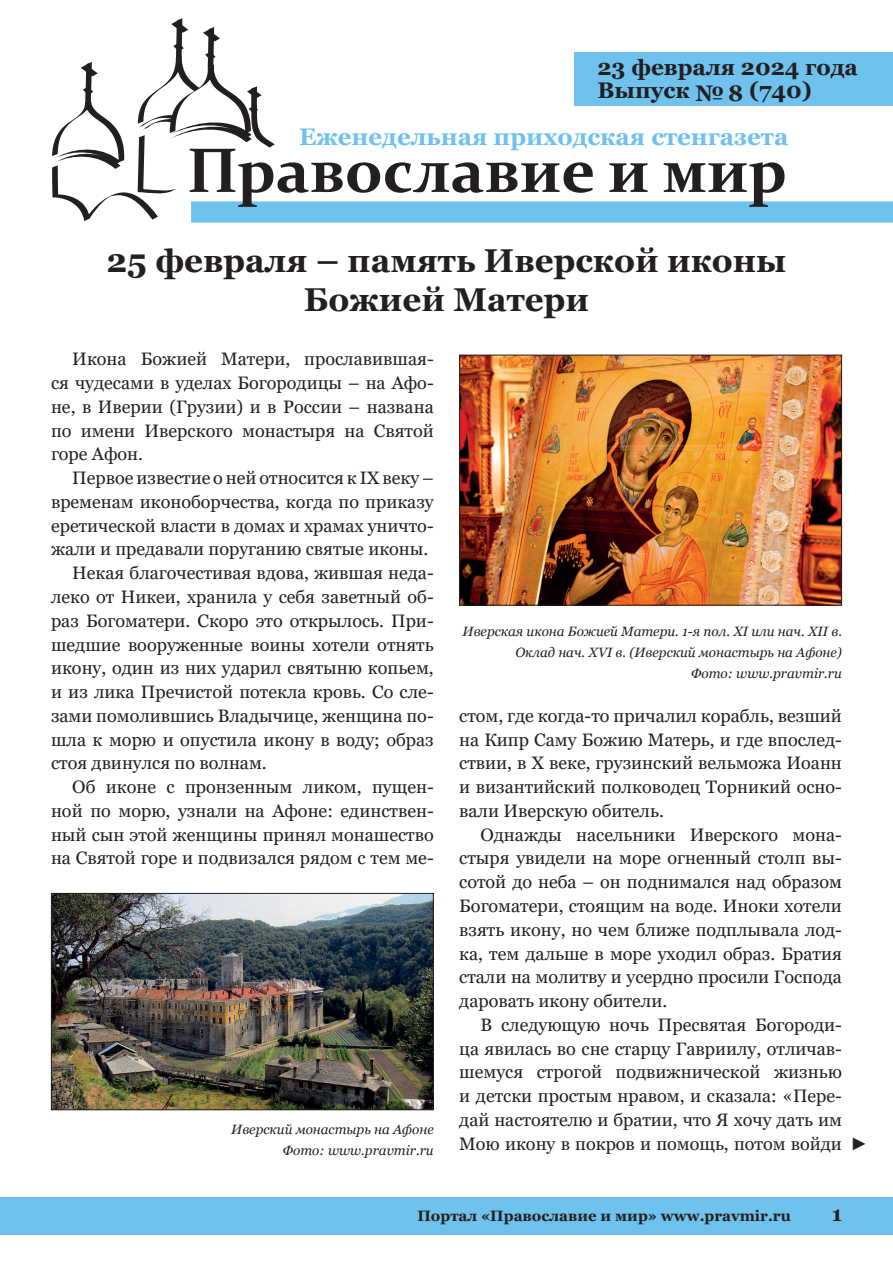
<style>
.page{position:relative;width:893px;height:1263px;background:#fff}
.page>*{position:absolute;margin:0;border:0;box-sizing:border-box;transform-origin:0 0}
.Zagolovok{font:700 33px/39px "Georgia";color:#231f20;text-align:center}
.t1{font:700 24px "Georgia";color:#6ec2ed}
.t2{font:700 22.5px/22.5px "Georgia";color:#231f20}
.t3{font:700 21px "Georgia";color:#231f20}
.Text{font:18px/23.7px "Georgia";color:#231f20;text-align:justify}
.Text-2{font:18px "Arial";color:#231f20}
.t4{font:700 15px "Georgia";color:#231f20}
.Podpis_pod_photo{font:italic 13.5px/21px "Georgia";color:#231f20;text-align:right}
</style>
<div class="page">
<div style="left:191px;top:201px;width:702px;height:22px;background:#6ec2ed"></div>
<div style="left:574px;top:53px;width:319px;height:53px;background:#6ec2ed"></div>
<svg style="left:52px;top:18px;width:541px;height:203px"></svg>
<svg style="left:609px;top:163px;width:39px;height:29px"></svg>
<svg style="left:664px;top:162px;width:121px;height:45px"></svg>
<div style="left:0;top:1197px;width:893px;height:37px;background:#6ec2ed"></div>
<img style="left:461px;top:357px;width:379px;height:246px">
<div style="left:459px;top:355px;width:383px;height:250px;border:1px solid #231f20"></div>
<img style="left:53px;top:895px;width:379px;height:213px">
<div style="left:51px;top:893px;width:383px;height:217px;border:1px solid #231f20"></div>
<p class="t2" style="left:597px;top:56px;width:262px">23 февраля 2024 года<br>Выпуск № 8 (740)</p>
<h2 class="t1" style="left:299px;top:122px;width:491px">Еженедельная приходская стенгазета</h2>
<p class="Zagolovok" style="left:107px;top:241px;width:681px">25 февраля – память Иверской иконы<br>Божией Матери</p>
<p class="Text" style="left:51px;top:348px;width:384px;text-indent:21px">Икона Божией Матери, прославившая&shy;ся чудесами в уделах Богородицы – на Афо&shy;не, в Иверии (Грузии) и в России – названа по имени Иверского монастыря на Святой горе Афон.</p>
<p class="Text" style="left:51px;top:466px;width:384px;text-indent:21px">Первое известие о ней относится к IX веку – временам иконоборчества, когда по приказу еретической власти в домах и храмах уничто&shy;жали и предавали поруганию святые иконы.</p>
<p class="Text" style="left:51px;top:561px;width:384px;text-indent:21px">Некая благочестивая вдова, жившая неда&shy;леко от Никеи, хранила у себя заветный об&shy;раз Богоматери. Скоро это открылось. При&shy;шедшие вооруженные воины хотели отнять икону, один из них ударил святыню копьем, и из лика Пречистой потекла кровь. Со сле&shy;зами помолившись Владычице, женщина по&shy;шла к морю и опустила икону в воду; образ стоя двинулся по волнам.</p>
<p class="Text" style="left:51px;top:775px;width:384px;text-indent:21px">Об иконе с пронзенным ликом, пущен&shy;ной по морю, узнали на Афоне: единствен&shy;ный сын этой женщины принял монашество на Святой горе и подвизался рядом с тем ме-</p>
<p class="Podpis_pod_photo" style="left:463px;top:621px;width:381px">Иверская икона Божией Матери. 1-я пол. XI или нач. XII в.<br>Оклад нач. XVI в. (Иверский монастырь на Афоне)<br>Фото: www.pravmir.ru</p>
<p class="Text" style="left:459px;top:704px;width:384px">стом, где когда-то причалил корабль, везший на Кипр Саму Божию Матерь, и где впослед&shy;ствии, в Х веке, грузинский вельможа Иоанн и византийский полководец Торникий осно&shy;вали Иверскую обитель.</p>
<p class="Text" style="left:459px;top:823px;width:384px;text-indent:21px">Однажды насельники Иверского мона&shy;стыря увидели на море огненный столп вы&shy;сотой до неба – он поднимался над образом Богоматери, стоящим на воде. Иноки хотели взять икону, но чем ближе подплывала лод&shy;ка, тем дальше в море уходил образ. Братия стали на молитву и усердно просили Господа даровать икону обители.</p>
<p class="Text" style="left:459px;top:1013px;width:384px;text-indent:21px">В следующую ночь Пресвятая Богороди&shy;ца явилась во сне старцу Гавриилу, отличав&shy;шемуся строгой подвижнической жизнью и детски простым нравом, и сказала: «Пере&shy;дай настоятелю и братии, что Я хочу дать им Мою икону в покров и помощь, потом войди</p>
<p class="Podpis_pod_photo" style="left:231px;top:1119px;width:204px">Иверский монастырь на Афоне<br>Фото: www.pravmir.ru</p>
<p class="Text-2" style="left:850px;top:1131px;width:19px">►</p>
<p class="t4" style="left:417px;top:1206px;width:375px">Портал «Православие и мир» www.pravmir.ru</p>
<p class="t3" style="left:832px;top:1200px;width:12px">1</p>
</div>
